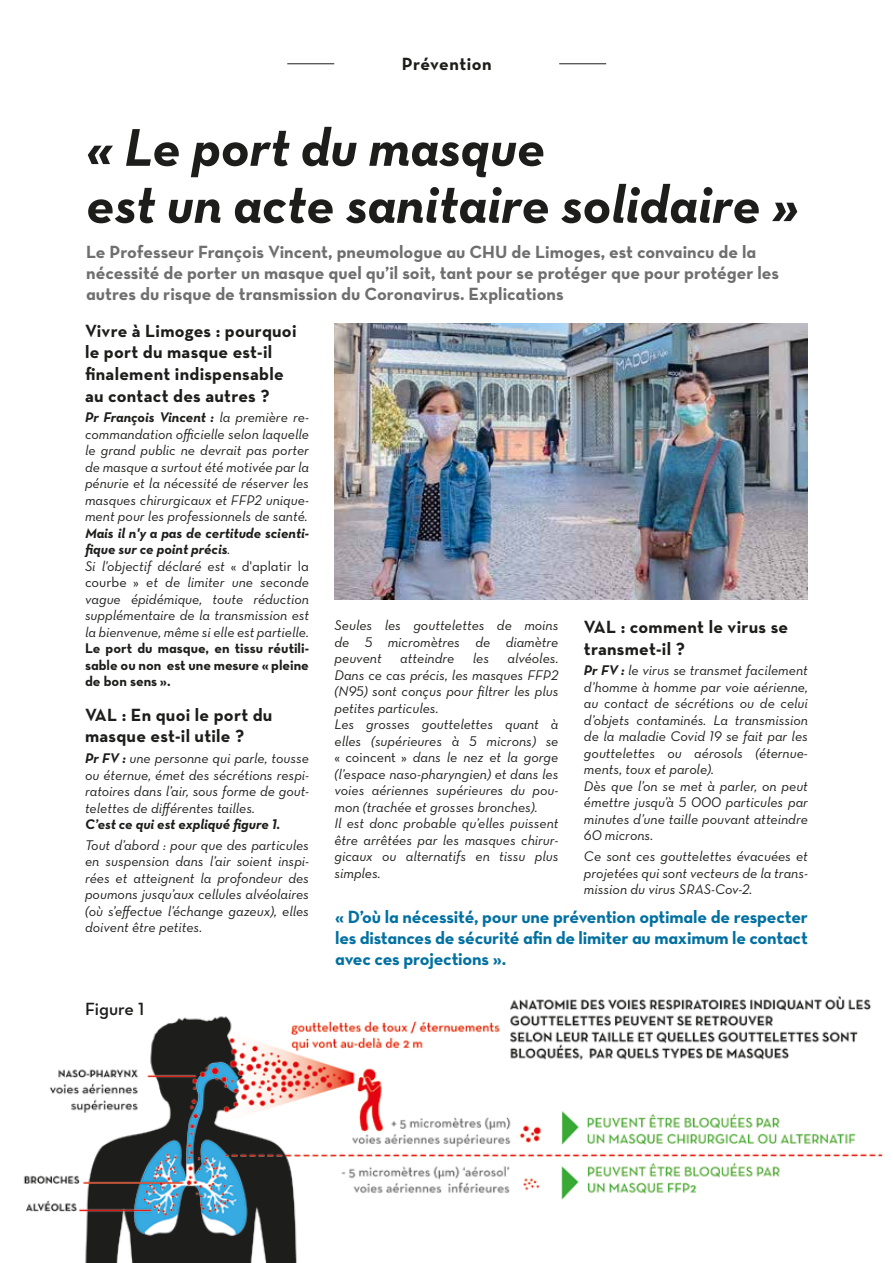
<style>
.page{position:relative;width:893px;height:1263px;background:#fff}
.page>*{position:absolute;margin:0;border:0;box-sizing:border-box;transform-origin:0 0}
.t1{font:54px/57px "Neutra Text Bold Italic Alt";color:#1d1d1b}
.t2{font:18px/21px "Neutra Text Bold Alt";color:#6f6f6f}
.t3{font:700 18px/21.6px "Neutra Text";letter-spacing:.015em;color:#1d1d1b}
.t4{font:18px/21px "Neutra Text Bold Alt";letter-spacing:-.01em;color:#0270a1;text-align:justify}
.t5{font:18px "Neutra Text Bold Alt";letter-spacing:.025em;color:#1d1d1b}
.t6{font:18px "Neutra Text Demi Alt";color:#1d1d1b}
.t7{font:14.25px/16.5px "Neutra Text Book Italic Alt";color:#1d1d1b;text-align:justify}
.t8{font:14.25px/16.5px "Neutra Text Bold Italic Alt";color:#1d1d1b}
.t9{font:14.25px/16.5px "Neutra Text Bold Alt";color:#1d1d1b;text-align:justify}
.s1{font-family:"Neutra Text Book Italic Alt"}
.s2{font-family:"Neutra Text Book Alt"}
.s3{font-family:"Neutra Text Bold Italic Alt"}
</style>
<div class="page">
<img style="left:334px;top:324px;width:474px;height:275px">
<img style="left:23px;top:996px;width:860px;height:267px">
<hr style="left:287px;top:63px;width:47px;height:1px;background:#1d1d1b">
<hr style="left:559px;top:63px;width:47px;height:1px;background:#1d1d1b">
<p class="t5" style="left:402px;top:53px;width:91px">Prévention</p>
<h1 class="t1" style="left:86px;top:118px;width:714px">« Le port du masque<br>est un acte sanitaire solidaire »</h1>
<p class="t2" style="left:86px;top:241px;width:694px">Le Professeur François Vincent, pneumologue au CHU de Limoges, est convaincu de la nécessité de porter un masque quel qu’il soit, tant pour se protéger que pour protéger les autres du risque de transmission du Coronavirus. Explications</p>
<p class="t3" style="left:85px;top:319px;width:213px">Vivre à Limoges : pourquoi le port du masque est-il finalement indispensable au contact des autres ?</p>
<p class="t8" style="left:85px;top:409px;width:225px">Pr François Vincent : <span class="s1">la première re-</span></p>
<p class="t7" style="left:85px;top:426px;width:225px">commandation officielle selon laquelle le grand public ne devrait pas porter de masque a surtout été motivée par la pénurie et la nécessité de réserver les masques chirurgicaux et FFP2 unique&shy;ment pour les professionnels de santé.</p>
<p class="t8" style="left:85px;top:524px;width:225px">Mais il n'y a pas de certitude scienti&shy;fique sur ce point précis<span class="s1">.</span></p>
<p class="t7" style="left:85px;top:558px;width:225px">Si l'objectif déclaré est <span class="s2">« d'aplatir la courbe »</span> et de limiter une seconde vague épidémique, toute réduction supplémentaire de la transmission est la bienvenue, même si elle est partielle.</p>
<p class="t9" style="left:85px;top:640px;width:225px">Le port du masque, en tissu réutili&shy;sable ou non est une mesure « pleine de bon sens ».</p>
<p class="t3" style="left:85px;top:703px;width:189px">VAL : En quoi le port du masque est-il utile ?</p>
<p class="t7" style="left:85px;top:750px;width:225px"><span class="s3">Pr FV :</span> une personne qui parle, tousse ou éternue, émet des sécrétions respi&shy;ratoires dans l’air, sous forme de gout&shy;telettes de différentes tailles.</p>
<p class="t8" style="left:85px;top:816px;width:197px">C’est ce qui est expliqué figure 1.</p>
<p class="t7" style="left:85px;top:836px;width:225px">Tout d’abord : pour que des particules en suspension dans l’air soient inspi&shy;rées et atteignent la profondeur des poumons jusqu’aux cellules alvéolaires (où s’effectue l’échange gazeux), elles doivent être petites.</p>
<p class="t6" style="left:85px;top:997px;width:61px">Figure 1</p>
<p class="t7" style="left:334px;top:617px;width:225px">Seules les gouttelettes de moins de 5 micromètres de diamètre peuvent</p>
<p class="t7" style="left:334px;top:650px;width:225px;text-align:left;text-indent:173px">alvéoles.<br>Dans ce cas précis, les masques FFP2 (N95) sont conçus pour filtrer les plus petites particules.<br>Les grosses gouttelettes quant à elles (supérieures à 5 microns) se <span class="s2">« coincent »</span> dans le nez et la gorge (l’espace naso-pharyngien) et dans les voies aériennes supérieures du pou&shy;mon (trachée et grosses bronches).<br>Il est donc probable qu’elles puissent être arrêtées par les masques chirur&shy;gicaux ou alternatifs en tissu plus simples.</p>
<p class="t7" style="left:400px;top:650px;width:56px">atteindre</p>
<p class="t7" style="left:473px;top:650px;width:18px">les</p>
<p class="t3" style="left:584px;top:616px;width:206px">VAL : comment le virus se transmet-il ?</p>
<p class="t7" style="left:584px;top:662px;width:225px;text-align:left"><span class="s3">Pr FV :</span> le virus se transmet facilement d’homme à homme par voie aérienne, au contact de sécrétions ou de celui d’objets contaminés. La transmission de la maladie Covid 19 se fait par les gouttelettes ou aérosols (éternue&shy;ments, toux et parole).<br>Dès que l’on se met à parler, on peut émettre jusqu’à 5 000 particules par minutes d’une taille pouvant atteindre 60 microns.</p>
<p class="t7" style="left:584px;top:848px;width:225px">Ce sont ces gouttelettes évacuées et projetées qui sont vecteurs de la trans&shy;mission du virus SRAS-Cov-2.</p>
<p class="t4" style="left:335px;top:906px;width:474px">« D’où la nécessité, pour une prévention optimale de respecter les distances de sécurité afin de limiter au maximum le contact avec ces projections ».</p>
</div>
